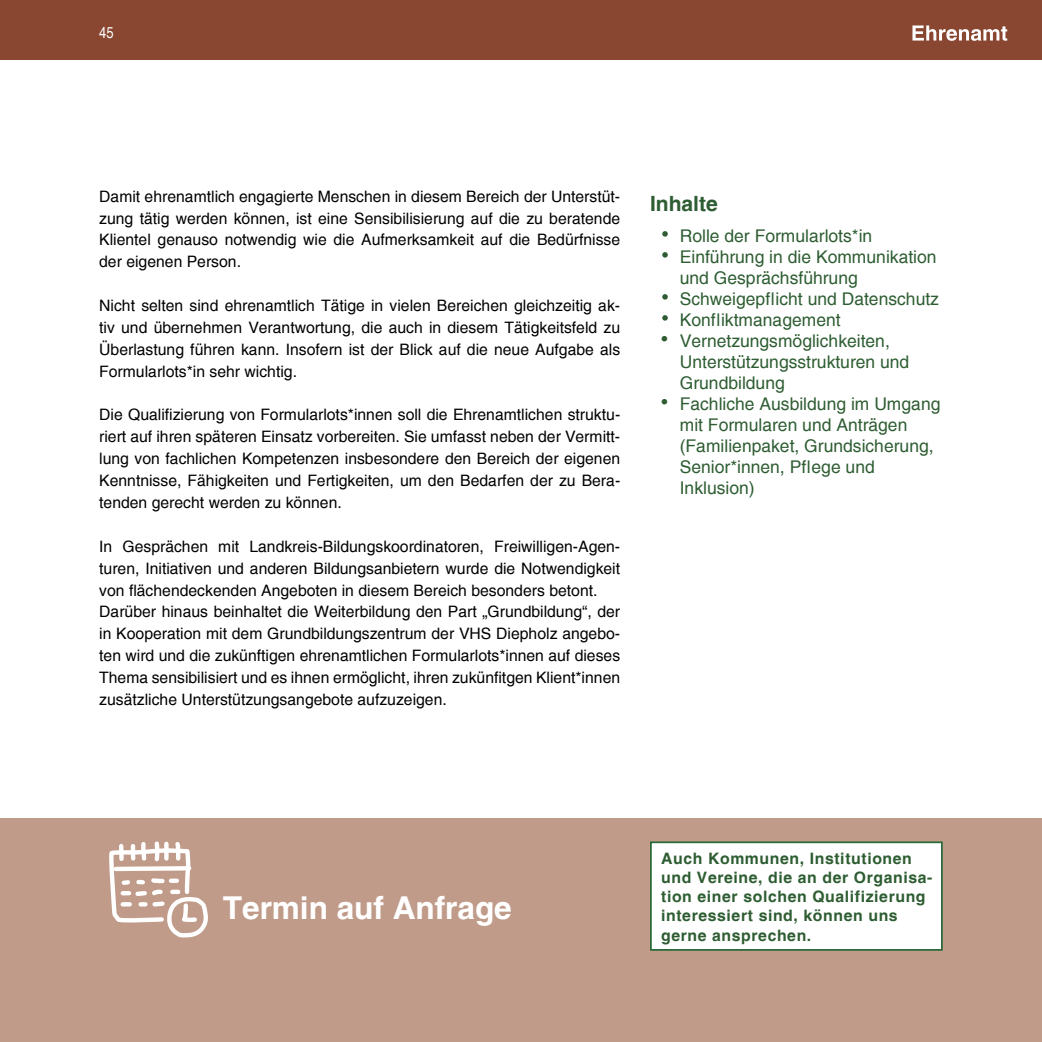
<style>
.page{position:relative;width:1042px;height:1042px;background:#fff}
.page>*{position:absolute;margin:0;border:0;box-sizing:border-box;transform-origin:0 0}
.t1{font:700 31.5px "Helvetica";color:#fff}
.t2{font:700 21px "Helvetica";color:#2e5d32}
.t3{font:17.5px/21px "Helvetica";color:#2e5d32}
.t4{font:15.75px/21.9px "Helvetica";color:#000;text-align:justify}
.t5{font:700 15.75px/19.2px "Helvetica";letter-spacing:.04em;color:#2e5d32}
.t6{font:condensed 15.75px "Helvetica";color:#fff}
</style>
<div class="page">
<div style="left:0;top:0;width:1042px;height:59px;background:#894732"></div>
<div style="left:0;top:819px;width:1042px;height:223px;background:#c09b89"></div>
<svg style="left:912px;top:25px;width:95px;height:16px"></svg>
<svg style="left:662px;top:231px;width:6px;height:6px"></svg>
<svg style="left:662px;top:252px;width:6px;height:6px"></svg>
<svg style="left:662px;top:294px;width:6px;height:6px"></svg>
<svg style="left:662px;top:315px;width:6px;height:6px"></svg>
<svg style="left:109px;top:841px;width:99px;height:97px"></svg>
<div style="left:650px;top:841px;width:293px;height:110px;background:#fff;border:2px solid #296a38"></div>
<p class="t6" style="left:99px;top:23px;width:16px">45</p>
<p class="t4" style="left:99px;top:185px;width:522px">Damit ehrenamtlich engagierte Menschen in diesem Bereich der Unterstüt&shy;zung tätig werden können, ist eine Sensibilisierung auf die zu beratende Klientel genauso notwendig wie die Aufmerksamkeit auf die Bedürfnisse der eigenen Person.</p>
<p class="t4" style="left:99px;top:295px;width:522px">Nicht selten sind ehrenamtlich Tätige in vielen Bereichen gleichzeitig ak&shy;tiv und übernehmen Verantwortung, die auch in diesem Tätigkeitsfeld zu Überlastung führen kann. Insofern ist der Blick auf die neue Aufgabe als Formularlots*in sehr wichtig.</p>
<p class="t4" style="left:99px;top:404px;width:522px">Die Qualifizierung von Formularlots*innen soll die Ehrenamtlichen struktu&shy;riert auf ihren späteren Einsatz vorbereiten. Sie umfasst neben der Vermitt&shy;lung von fachlichen Kompetenzen insbesondere den Bereich der eigenen Kenntnisse, Fähigkeiten und Fertigkeiten, um den Bedarfen der zu Bera&shy;tenden gerecht werden zu können.</p>
<p class="t4" style="left:99px;top:535px;width:522px;text-align:left">In Gesprächen mit Landkreis-Bildungskoordinatoren, Freiwilligen-Agen&shy;turen, Initiativen und anderen Bildungsanbietern wurde die Notwendigkeit von flächendeckenden Angeboten in diesem Bereich besonders betont.<br>Darüber hinaus beinhaltet die Weiterbildung den Part „Grundbildung“, der in Kooperation mit dem Grundbildungszentrum der VHS Diepholz angebo&shy;ten wird und die zukünftigen ehrenamtlichen Formularlots*innen auf dieses Thema sensibilisiert und es ihnen ermöglicht, ihren zukünfitgen Klient*innen zusätzliche Unterstützungsangebote aufzuzeigen.</p>
<h2 class="t2" style="left:650px;top:191px;width:69px">Inhalte</h2>
<p class="t3" style="left:680px;top:225px;width:262px">Rolle der Formularlots*in<br>Einführung in die Kommunikation und Gesprächsführung<br>Schweigepflicht und Datenschutz<br>Konfliktmanagement<br>Vernetzungsmöglichkeiten,<br>Unterstützungsstrukturen und<br>Grundbildung<br>Fachliche Ausbildung im Umgang mit Formularen und Anträgen (Familienpaket, Grundsicherung,<br>Senior*innen, Pflege und<br>Inklusion)</p>
<p class="t3" style="left:661px;top:329px;width:8px">•</p>
<p class="t3" style="left:661px;top:392px;width:8px">•</p>
<h1 class="t1" style="left:223px;top:889px;width:290px">Termin auf Anfrage</h1>
<p class="t5" style="left:661px;top:848px;width:273px">Auch Kommunen, Institutionen und Vereine, die an der Organisa&shy;tion einer solchen Qualifizierung interessiert sind, können uns gerne ansprechen.</p>
</div>
